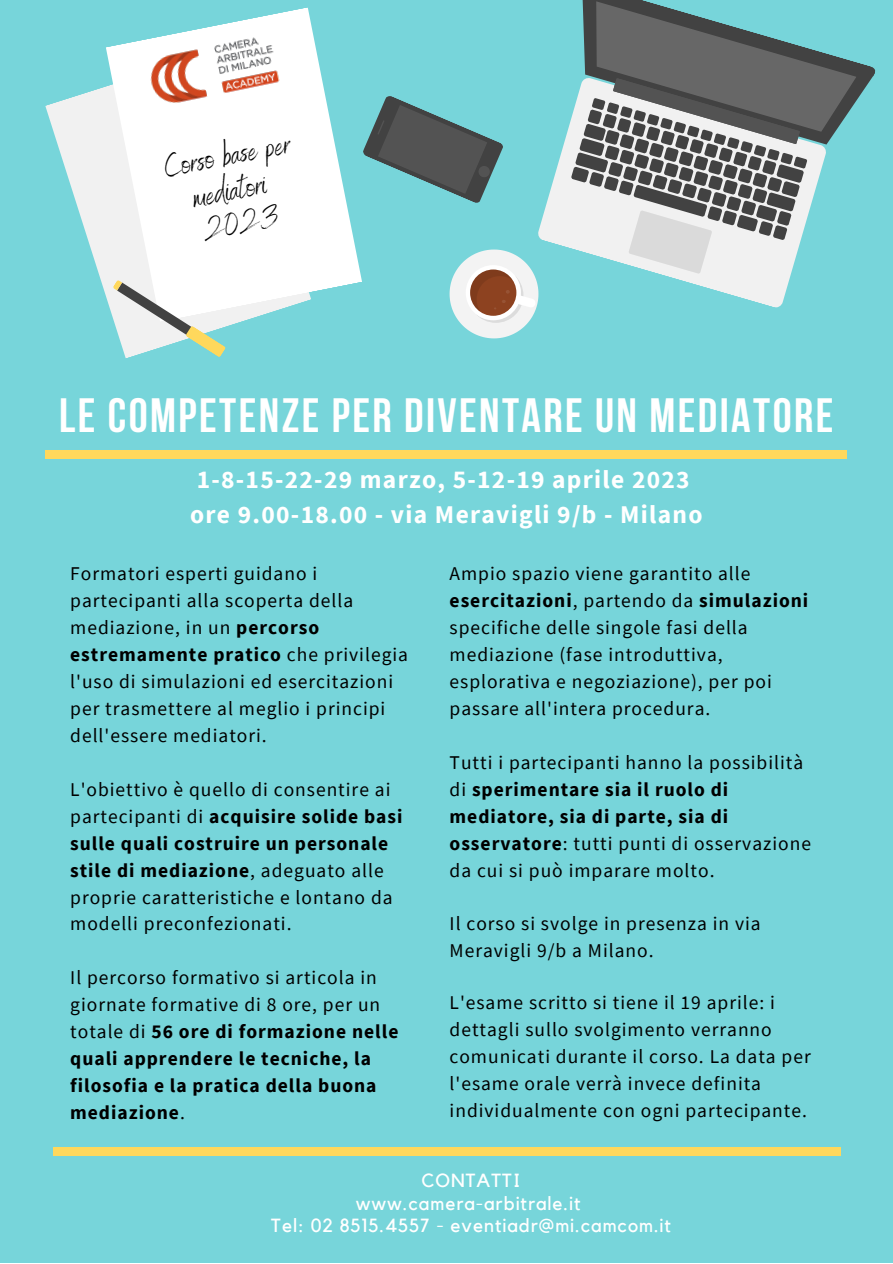
<style>
.page{position:relative;width:893px;height:1264px;background:#fff}
.page>*{position:absolute;margin:0;border:0;box-sizing:border-box;transform-origin:0 0}
.t1{font:700 48px "Bebas Neue";letter-spacing:.05em;color:#fff}
.t2{font:31.5px/35.2px "Benedict";color:#000;text-align:center}
.t3{font:700 25.5px/34.8px "Source Sans Pro";letter-spacing:.05em;color:#fff}
.t4{font:19.5px/27px "Source Sans Pro";letter-spacing:.05em;color:#000}
.t5{font:700 19.5px/27px "Source Sans Pro";letter-spacing:.05em;color:#000}
.t6{font:18.9px/22.5px "Kollektif";letter-spacing:.05em;color:#fff;text-align:center}
.s1{font-weight:700}
.s2{font-weight:400}
</style>
<div class="page">
<div style="left:0;top:0;width:892px;height:1262px;background:#77d5da"></div>
<div style="left:45px;top:450px;width:801px;height:9px;background:#ffd85c"></div>
<svg style="left:538px;top:152px;width:253px;height:156px"></svg>
<svg style="left:561px;top:0;width:315px;height:152px"></svg>
<svg style="left:570px;top:1px;width:286px;height:273px"></svg>
<svg style="left:45px;top:86px;width:194px;height:241px"></svg>
<svg style="left:106px;top:7px;width:256px;height:315px;fill:#fff"></svg>
<svg style="left:112px;top:279px;width:114px;height:79px"></svg>
<svg style="left:449px;top:249px;width:89px;height:89px"></svg>
<img style="left:143px;top:32px;width:141px;height:78px">
<svg style="left:361px;top:94px;width:142px;height:110px"></svg>
<div style="left:53px;top:1146px;width:787px;height:9px;background:#ffd85c"></div>
<h2 class="t2" style="left:161px;top:148px;width:129px;rotate:-11deg">Corso base per mediatori<br>2023</h2>
<h1 class="t1" style="left:59px;top:395px;width:775px">LE COMPETENZE PER DIVENTARE UN MEDIATORE</h1>
<h3 class="t3" style="left:190px;top:462px;width:514px">1-8-15-22-29 marzo, 5-12-19 aprile 2023 ore 9.00-18.00 - via Meravigli 9/b - Milano</h3>
<p class="t4" style="left:70px;top:559px;width:339px">Formatori esperti guidano i partecipanti alla scoperta della mediazione, in un <span class="s1">percorso estremamente pratico</span> che privilegia l'uso di simulazioni ed esercitazioni per trasmettere al meglio i principi dell'essere mediatori.</p>
<p class="t4" style="left:70px;top:775px;width:334px">L'obiettivo è quello di consentire ai partecipanti di <span class="s1">acquisire solide basi sulle quali costruire un personale stile di mediazione</span>, adeguato alle proprie caratteristiche e lontano da modelli preconfezionati.</p>
<p class="t5" style="left:70px;top:964px;width:329px"><span class="s2">Il percorso formativo si articola in giornate formative di 8 ore, per un totale di</span> 56 ore di formazione nelle quali apprendere le tecniche, la filosofia e la pratica della buona mediazione<span class="s2">.</span></p>
<p class="t4" style="left:449px;top:559px;width:360px">Ampio spazio viene garantito alle <span class="s1">esercitazioni</span>, partendo da <span class="s1">simulazioni </span>specifiche delle singole fasi della mediazione (fase introduttiva, esplorativa e negoziazione), per poi passare all'intera procedura.</p>
<p class="t4" style="left:449px;top:748px;width:363px">Tutti i partecipanti hanno la possibilità di <span class="s1">sperimentare sia il ruolo di mediatore, sia di parte, sia di osservatore</span>: tutti punti di osservazione da cui si può imparare molto.</p>
<p class="t4" style="left:449px;top:910px;width:312px">Il corso si svolge in presenza in via<br>Meravigli 9/b a Milano.</p>
<p class="t4" style="left:449px;top:988px;width:363px">L'esame scritto si tiene il 19 aprile: i dettagli sullo svolgimento verranno comunicati durante il corso. La data per l'esame orale verrà invece definita individualmente con ogni partecipante.</p>
<p class="t6" style="left:271px;top:1170px;width:401px">CONTATTI<br>www.camera-arbitrale.it<br>Tel: 02 8515.4557 - eventiadr@mi.camcom.it</p>
</div>
